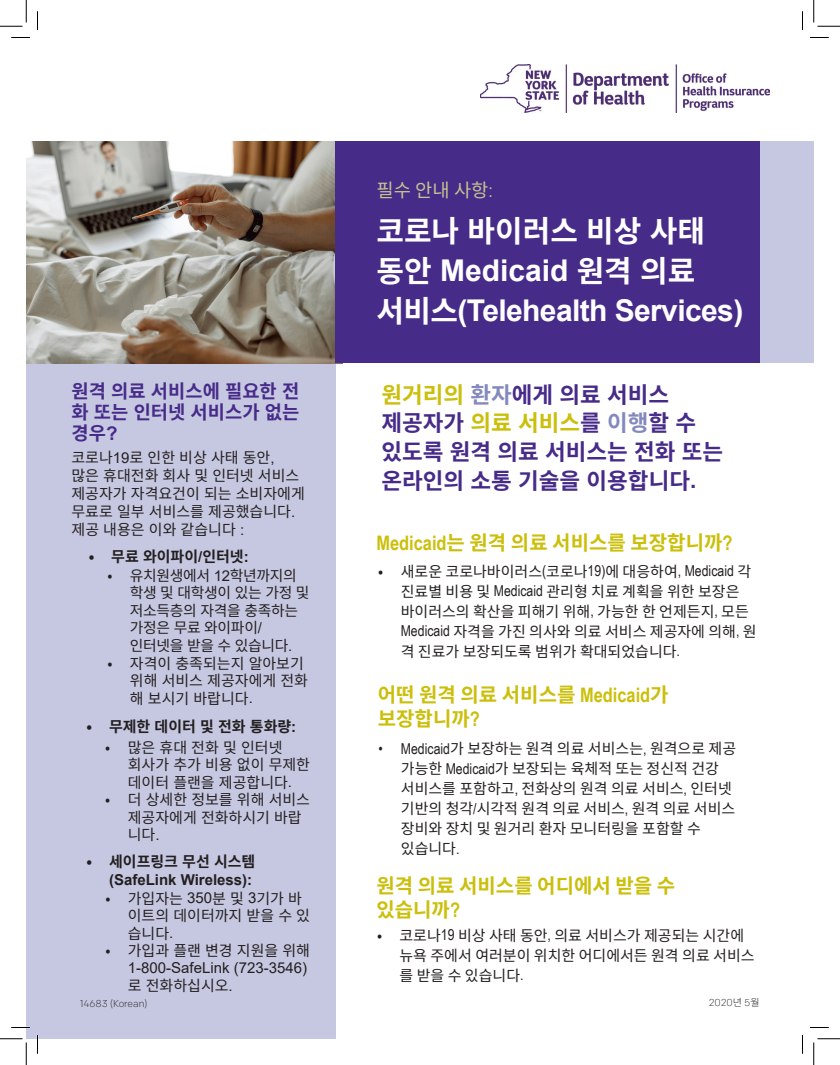
<style>
.page{position:relative;width:840px;height:1065px;background:#fff}
.page>*{position:absolute;margin:0;border:0;box-sizing:border-box;transform-origin:0 0}
.t1{font:700 30px/39.6px "Arial";letter-spacing:-.02em;color:#fff}
.t2{font:700 22.5px/28.8px "Source Han Sans K";color:#472b89}
.t3{font:700 20px/24px "Source Han Sans K";color:#cbbf0a}
.t4{font:700 18.75px/21.2px "Source Han Sans K";color:#472b89;text-align:justify}
.t5{font:18.75px "Source Han Sans K";color:#c4c48f}
.t6{font:15px/20px "Source Han Sans K";color:#231f20}
.t7{font:15px/17.5px "Arial";color:#231f20}
.t8{font:700 15px/17.6px "Arial";color:#231f20;text-align:right}
.t9{font:700 15px "Source Han Sans K";color:#231f20}
.t10{font:14.88px/17.5px "Source Han Sans K";letter-spacing:-.02em;color:#231f20}
.t11{font:300 10px "Colfax";color:#231f20}
.s1{font-family:"Arial"}
.s2{font-family:"Source Han Sans K"}
.s3{font-family:"Arial Narrow"}
.s4{color:#cbbf0a}
.s5{color:#8489bd}
</style>
<div class="page">
<svg style="left:814px;top:1039px;width:26px;height:26px"></svg>
<svg style="left:0;top:1039px;width:27px;height:26px"></svg>
<svg style="left:814px;top:0;width:26px;height:27px"></svg>
<svg style="left:0;top:0;width:27px;height:27px"></svg>
<svg style="left:802px;top:1035px;width:1px;height:19px"></svg>
<svg style="left:802px;top:11px;width:1px;height:19px"></svg>
<svg style="left:37px;top:11px;width:1px;height:19px"></svg>
<svg style="left:810px;top:1027px;width:19px;height:1px"></svg>
<svg style="left:810px;top:37px;width:19px;height:1px"></svg>
<svg style="left:11px;top:37px;width:19px;height:1px"></svg>
<div style="left:26px;top:292px;width:310px;height:747px;background:#c6c8e1"></div>
<div style="left:759px;top:142px;width:55px;height:221px;background:#c6c8e1"></div>
<img style="left:480px;top:65px;width:289px;height:47px">
<img style="left:26px;top:142px;width:310px;height:221px">
<div style="left:336px;top:142px;width:424px;height:221px;background:#472b89"></div>
<svg style="left:11px;top:1027px;width:19px;height:1px"></svg>
<svg style="left:37px;top:1035px;width:1px;height:19px"></svg>
<p class="t4" style="left:72px;top:381px;width:229px">원격 의료 서비스에 필요한 전 화 또는 인터넷 서비스가 없는 경우<span class="s1">?</span></p>
<p class="t6" style="left:72px;top:449px;width:235px;line-height:18px">코로나<span class="s1">19</span> 로 인한 비상 사태 동안<span class="s1">, </span>많은 휴대전화 회사 및 인터넷 서비스 제공자가 자격요건이 되는 소비자에게 무료로 일부 서비스를 제공했습니다<span class="s1">. </span>제공 내용은 이와 같습니다 <span class="s1">:</span></p>
<p class="t9" style="left:89px;top:548px;width:162px">• 무료 와이파이<span class="s1">/</span> 인터넷<span class="s1">:</span></p>
<p class="t10" style="left:130px;top:567px;width:181px;text-indent:-22px">• 유치원생에서 <span class="s1">12</span> 학년까지의 학생 및 대학생이 있는 가정 및 저소득층의 자격을 충족하는 가정은 무료 와이파이<span class="s1">/ </span>인터넷을 받을 수 있습니다<span class="s1">.</span></p>
<p class="t6" style="left:130px;top:655px;width:180px;line-height:17.5px;text-indent:-23px">• 자격이 충족되는지 알아보기 위해 서비스 제공자에게 전화 해 보시기 바랍니다<span class="s1">.</span></p>
<p class="t9" style="left:87px;top:718px;width:211px">• 무제한 데이터 및 전화 통화량<span class="s1">:</span></p>
<p class="t6" style="left:128px;top:739px;width:184px;line-height:17.5px;text-indent:-23px">• 많은 휴대 전화 및 인터넷 회사가 추가 비용 없이 무제한 데이터 플랜을 제공합니다<span class="s1">.</span></p>
<p class="t6" style="left:128px;top:791px;width:184px;line-height:17.5px;text-indent:-23px">• 더 상세한 정보를 위해 서비스 제공자에게 전화하시기 바랍 니다<span class="s1">.</span></p>
<p class="t8" style="left:87px;top:853px;width:170px"><span class="s2">• 세이프링크 무선 시스템 </span>(SafeLink Wireless):</p>
<p class="t6" style="left:128px;top:890px;width:184px;line-height:17.5px;text-indent:-22px">• 가입자는 <span class="s1">350</span> 분 및 <span class="s1">3</span> 기가 바 이트의 데이터까지 받을 수 있 습니다<span class="s1">.</span></p>
<p class="t7" style="left:128px;top:942px;width:184px;text-indent:-23px"><span class="s2">• 가입과 플랜 변경 지원을 위해<br></span>1-800-SafeLink (723-3546) <span class="s2">로 전화하십시오</span>.</p>
<p class="t11" style="left:80px;top:997px;width:69px">14683 (Korean)</p>
<p class="t5" style="left:376px;top:180px;width:118px">필수 안내 사항<span class="s3">:</span></p>
<p class="t1" style="left:376px;top:212px;width:368px"><span class="s2">코로나 바이러스 비상 사태 동안</span> Medicaid <span class="s2">원격 의료 서비스</span>(Telehealth Services)</p>
<h2 class="t2" style="left:381px;top:380px;width:343px"><span class="s4">원거리의</span> <span class="s5">환자</span>에게 의료 서비스 제공자가 <span class="s4">의료 서비스</span>를 <span class="s5">이행</span>할 수 있도록 원격 의료 서비스는 전화 또는 온라인의 소통 기술을 이용합니다<span class="s1">.</span></h2>
<h2 class="t3" style="left:376px;top:531px;width:358px"><span class="s3">Medicaid</span> 는 원격 의료 서비스를 보장합니까<span class="s3">?</span></h2>
<p class="t6" style="left:401px;top:561px;width:358px;text-indent:-22px">• 새로운 코로나바이러스<span class="s3">(</span> 코로나<span class="s3">19)</span> 에 대응하여<span class="s3">, Medicaid</span> 각 진료별 비용 및 <span class="s3">Medicaid</span> 관리형 치료 계획을 위한 보장은 바이러스의 확산을 피해기 위해<span class="s3">,</span> 가능한 한 언제든지<span class="s3">,</span> 모든<br><span class="s3">Medicaid</span> 자격을 가진 의사와 의료 서비스 제공자에 의해<span class="s3">,</span> 원 격 진료가 보장되도록 범위가 확대되었습니다<span class="s3">.</span></p>
<h2 class="t3" style="left:378px;top:683px;width:292px">어떤 원격 의료 서비스를 <span class="s3">Medicaid</span> 가 보장합니까<span class="s3">?</span></h2>
<p class="t6" style="left:401px;top:739px;width:337px;text-indent:-22px"><span class="s3">• Medicaid</span> 가 보장하는 원격 의료 서비스는<span class="s3">,</span> 원격으로 제공 가능한 <span class="s3">Medicaid</span> 가 보장되는 육체적 또는 정신적 건강 서비스를 포함하고<span class="s3">,</span> 전화상의 원격 의료 서비스<span class="s3">,</span> 인터넷 기반의 청각<span class="s3">/</span> 시각적 원격 의료 서비스<span class="s3">,</span> 원격 의료 서비스 장비와 장치 및 원거리 환자 모니터링을 포함할 수 있습니다<span class="s3">.</span></p>
<h2 class="t3" style="left:376px;top:874px;width:300px">원격 의료 서비스를 어디에서 받을 수 있습니까<span class="s3">?</span></h2>
<p class="t6" style="left:400px;top:926px;width:357px;text-indent:-22px">• 코로나<span class="s3">19</span> 비상 사태 동안<span class="s3">,</span> 의료 서비스가 제공되는 시간에 뉴욕 주에서 여러분이 위치한 어디에서든 원격 의료 서비스 를 받을 수 있습니다<span class="s3">.</span></p>
<p class="t11" style="left:709px;top:996px;width:53px">2020 <span class="s2">년</span> 5 <span class="s2">월</span></p>
</div>
